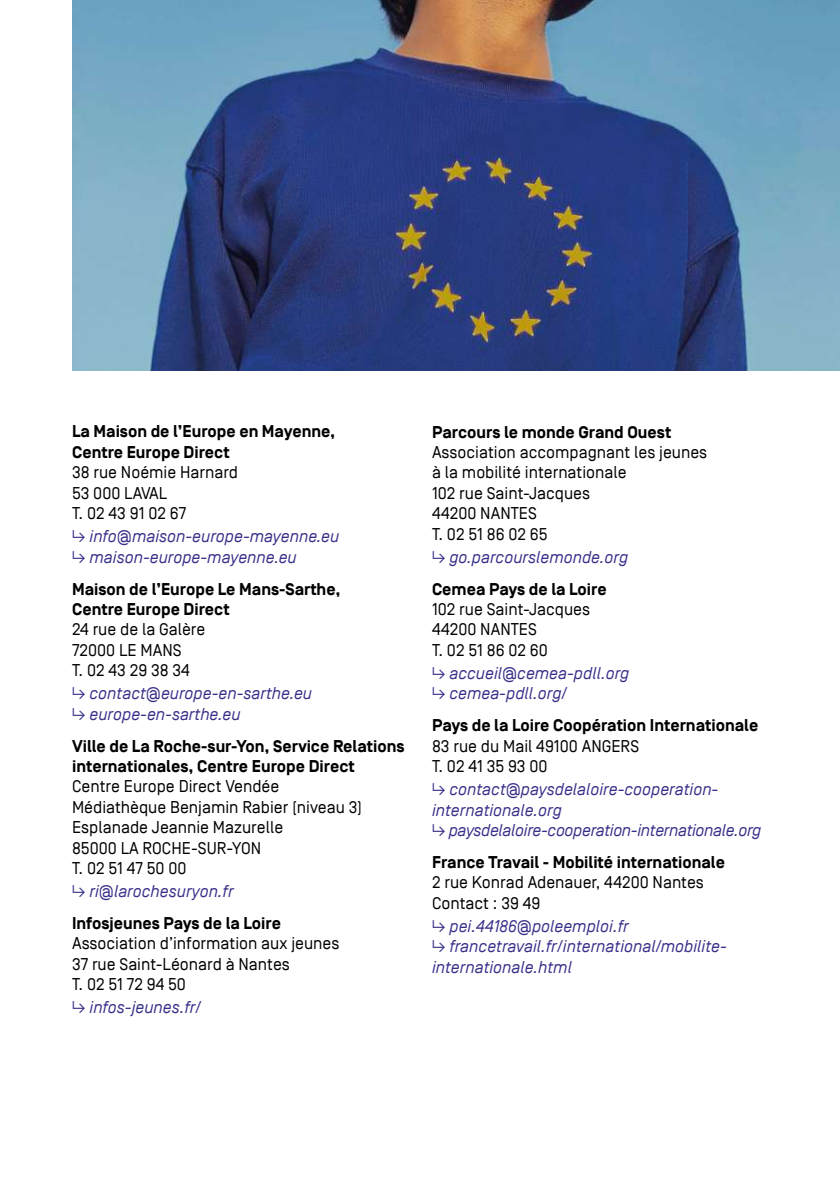
<style>
.page{position:relative;width:840px;height:1191px;background:#fff}
.page>*{position:absolute;margin:0;border:0;box-sizing:border-box;transform-origin:0 0}
.t1{font:17px/20.4px "Simplon Norm";color:#000}
.t2{font:italic 17px/20.4px "Simplon Norm";color:#373089}
.t3{font:700 17px/20.4px "Simplon Norm";color:#000}
</style>
<div class="page">
<img style="left:72px;top:0;width:767px;height:371px">
<p class="t3" style="left:72px;top:422px;width:265px">La Maison de l’Europe en Mayenne,<br>Centre Europe Direct</p>
<p class="t1" style="left:72px;top:462px;width:167px">38 rue Noémie Harnard<br>53 000 LAVAL<br>T. 02 43 91 02 67</p>
<p class="t2" style="left:72px;top:526px;width:268px">↳ info@maison-europe-mayenne.eu ↳ maison-europe-mayenne.eu</p>
<p class="t3" style="left:72px;top:579px;width:270px">Maison de l’Europe Le Mans-Sarthe,<br>Centre Europe Direct</p>
<p class="t1" style="left:72px;top:619px;width:135px">24 rue de la Galère<br>72000 LE MANS<br>T. 02 43 29 38 34</p>
<p class="t2" style="left:72px;top:683px;width:241px">↳ contact@europe-en-sarthe.eu ↳ europe-en-sarthe.eu</p>
<p class="t3" style="left:72px;top:736px;width:334px">Ville de La Roche-sur-Yon, Service Relations internationales, Centre Europe Direct</p>
<p class="t1" style="left:72px;top:776px;width:291px">Centre Europe Direct Vendée<br>Médiathèque Benjamin Rabier (niveau 3)<br>Esplanade Jeannie Mazurelle<br>85000 LA ROCHE-SUR-YON<br>T. 02 51 47 50 00</p>
<p class="t2" style="left:72px;top:881px;width:163px">↳ ri@larochesuryon.fr</p>
<p class="t3" style="left:72px;top:914px;width:210px">Infosjeunes Pays de la Loire</p>
<p class="t1" style="left:72px;top:933px;width:269px">Association d’information aux jeunes<br>37 rue Saint-Léonard à Nantes<br>T. 02 51 72 94 50</p>
<p class="t2" style="left:72px;top:997px;width:131px">↳ infos-jeunes.fr/</p>
<p class="t3" style="left:432px;top:422px;width:241px">Parcours le monde Grand Ouest</p>
<p class="t1" style="left:432px;top:442px;width:276px">Association accompagnant les jeunes à la mobilité internationale<br>102 rue Saint-Jacques<br>44200 NANTES<br>T. 02 51 86 02 65</p>
<p class="t2" style="left:432px;top:547px;width:198px">↳ go.parcourslemonde.org</p>
<p class="t3" style="left:432px;top:579px;width:176px">Cemea Pays de la Loire</p>
<p class="t1" style="left:432px;top:599px;width:159px">102 rue Saint-Jacques<br>44200 NANTES<br>T. 02 51 86 02 60</p>
<p class="t2" style="left:432px;top:663px;width:199px">↳ accueil@cemea-pdll.org ↳ cemea-pdll.org/</p>
<p class="t3" style="left:432px;top:716px;width:328px">Pays de la Loire Coopération Internationale</p>
<p class="t1" style="left:432px;top:736px;width:208px">83 rue du Mail 49100 ANGERS<br>T. 02 41 35 93 00</p>
<p class="t2" style="left:432px;top:779px;width:331px">↳ contact@paysdelaloire-cooperation&shy;internationale.org<br>↳ paysdelaloire-cooperation-internationale.org</p>
<p class="t3" style="left:432px;top:852px;width:294px">France Travail - Mobilité internationale</p>
<p class="t1" style="left:432px;top:872px;width:273px">2 rue Konrad Adenauer, 44200 Nantes<br>Contact : 39 49</p>
<p class="t2" style="left:432px;top:916px;width:296px">↳ pei.44186@poleemploi.fr<br>↳ francetravail.fr/international/mobilite&shy;internationale.html</p>
</div>
